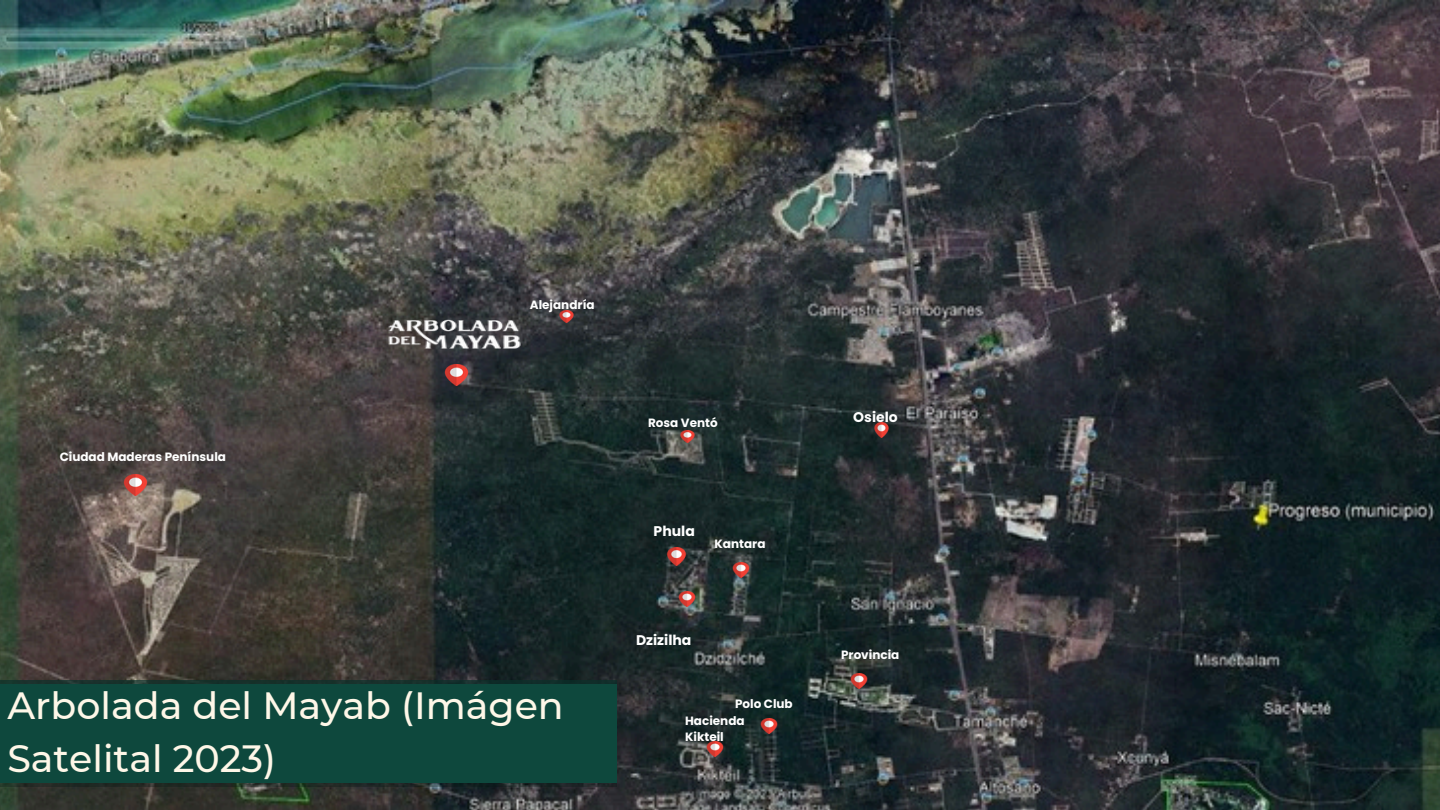
<style>
.page{position:relative;width:1440px;height:810px;background:#fff}
.page>*{position:absolute;margin:0;border:0;box-sizing:border-box;transform-origin:0 0}
.t1{font:500 38px/52.8px "Montserrat";color:#fef7e8}
.t2{font:700 14px "Poppins";color:#fff}
.t3{font:700 12px "Poppins";color:#fff}
</style>
<div class="page">
<img style="left:0;top:0;width:1440px;height:810px">
<img style="left:120px;top:475px;width:30px;height:21px">
<img style="left:664px;top:548px;width:24px;height:18px">
<img style="left:872px;top:422px;width:18px;height:15px">
<img style="left:678px;top:431px;width:18px;height:12px">
<img style="left:731px;top:562px;width:21px;height:15px">
<img style="left:676px;top:591px;width:21px;height:15px">
<img style="left:339px;top:288px;width:235px;height:92px">
<img style="left:441px;top:364px;width:30px;height:21px">
<img style="left:849px;top:674px;width:21px;height:15px">
<img style="left:705px;top:741px;width:21px;height:15px">
<img style="left:557px;top:310px;width:18px;height:12px">
<img style="left:758px;top:719px;width:21px;height:15px">
<div style="left:0;top:681px;width:616px;height:105px;background:#0e483d"></div>
<p class="t3" style="left:60px;top:448px;width:168px">Ciudad Maderas Península</p>
<h2 class="t3" style="left:530px;top:296px;width:66px">Alejandría</h2>
<p class="t1" style="left:7px;top:679px;width:558px">Arbolada del Mayab (Imágen<br>Satelital 2023)</p>
<p class="t3" style="left:648px;top:415px;width:71px">Rosa Ventó</p>
<p class="t2" style="left:654px;top:522px;width:43px">Phula</p>
<p class="t3" style="left:715px;top:535px;width:52px">Kantara</p>
<p class="t2" style="left:636px;top:630px;width:57px">Dzizilha</p>
<p class="t3" style="left:735px;top:696px;width:59px">Polo Club</p>
<p class="t3" style="left:685px;top:712px;width:61px">Hacienda</p>
<h2 class="t3" style="left:685px;top:729px;width:40px">Kikteil</h2>
<p class="t2" style="left:853px;top:408px;width:46px">Osielo</p>
<p class="t3" style="left:841px;top:647px;width:60px">Provincia</p>
</div>
